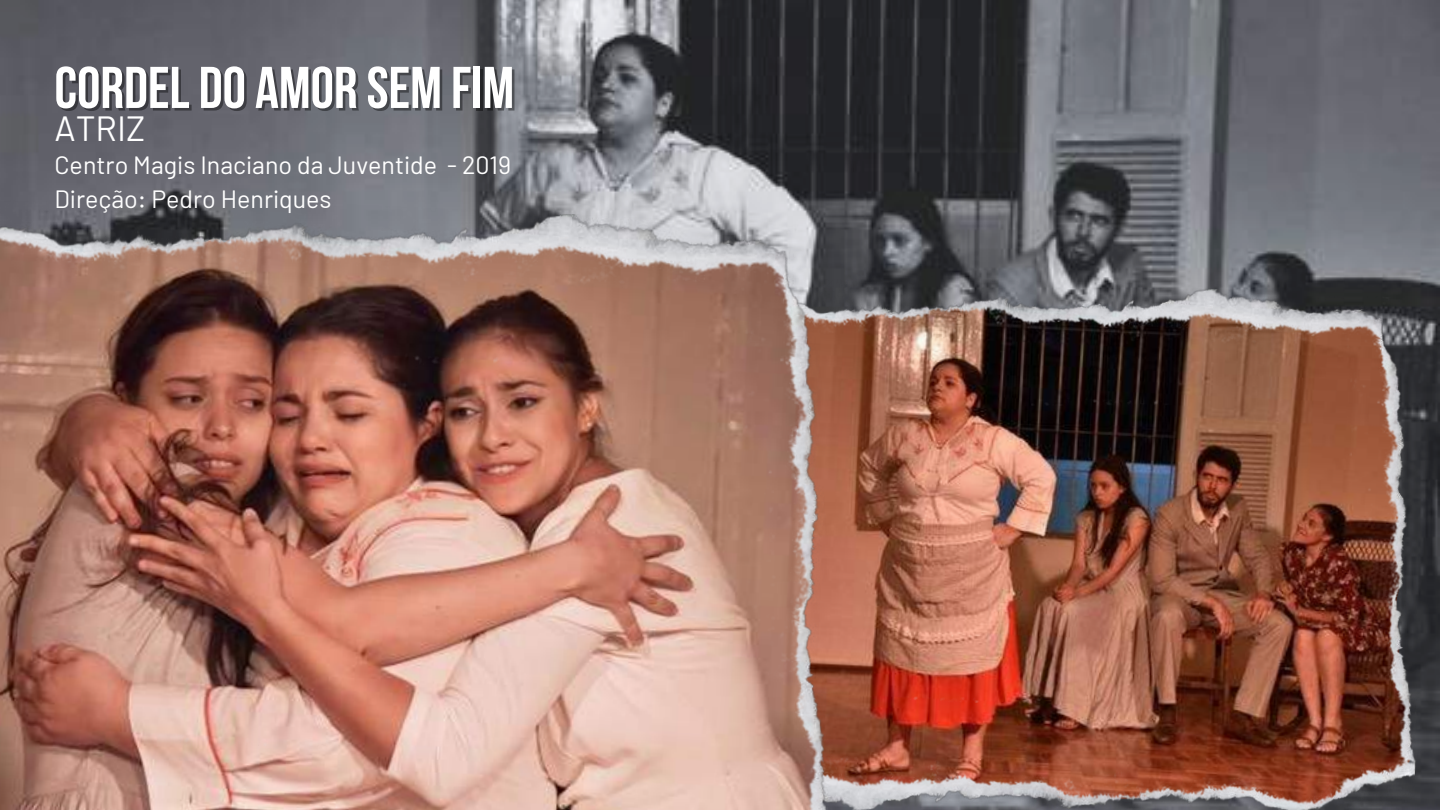
<style>
.page{position:relative;width:1440px;height:810px;background:#fff}
.page>*{position:absolute;margin:0;border:0;box-sizing:border-box;transform-origin:0 0}
.t1{font:58.7px "Bebas Neue Cyrillic";color:#fff}
.t2{font:35px "Barlow";color:#fff}
.t3{font:25px/34.5px "Barlow";color:#fff}
</style>
<div class="page">
<img style="left:0;top:0;width:1440px;height:263px">
<img style="left:860px;top:263px;width:580px;height:547px">
<img style="left:0;top:181px;width:860px;height:629px">
<h1 class="t1" style="left:54px;top:64px;width:461px">CORDEL DO AMOR SEM FIM</h1>
<h2 class="t2" style="left:54px;top:106px;width:92px">ATRIZ</h2>
<p class="t3" style="left:54px;top:146px;width:458px">Centro Magis Inaciano da Juventide - 2019<br>Direção: Pedro Henriques</p>
</div>
